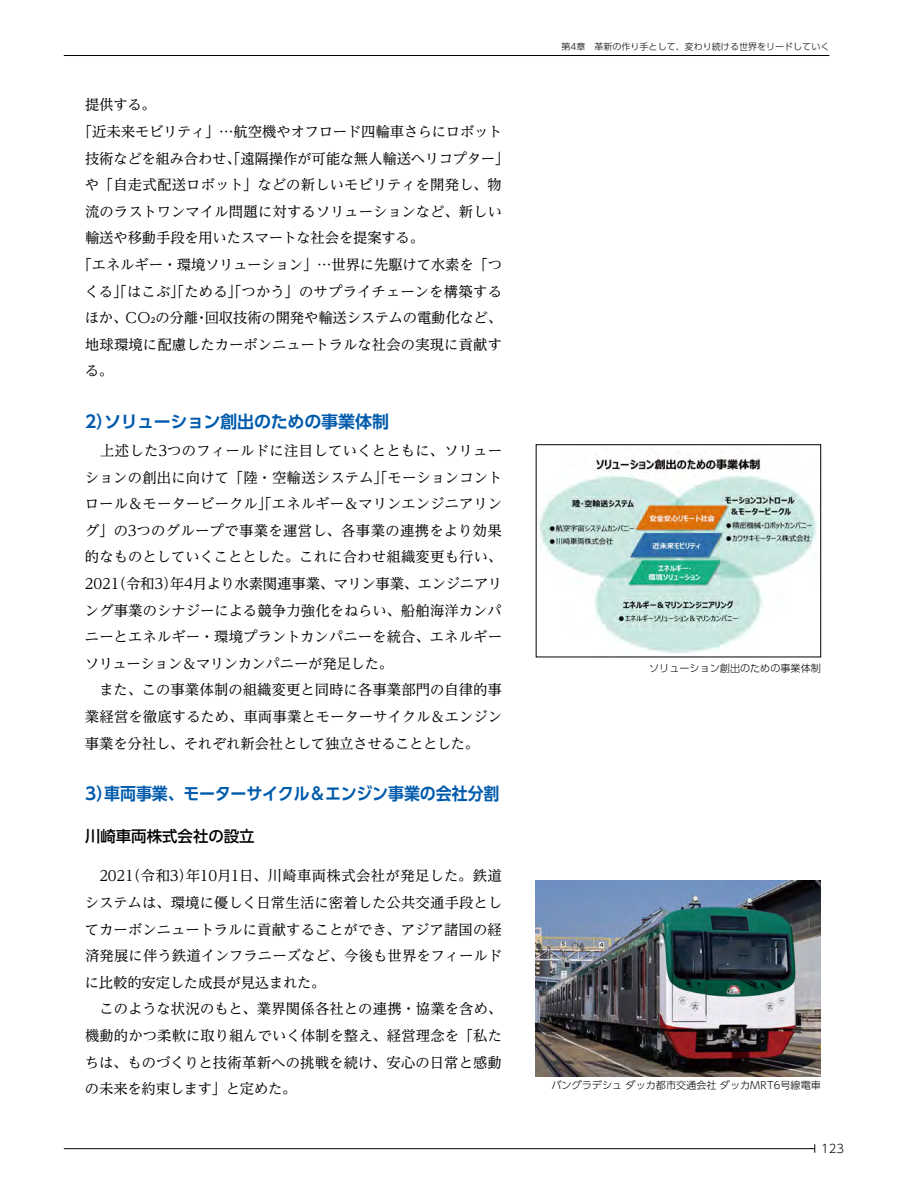
<style>
.page{position:relative;width:906px;height:1191px;background:#fff}
.page>*{position:absolute;margin:0;border:0;box-sizing:border-box;transform-origin:0 0}
.t1{font:700 16.95px "UD Shin Go Pro De";letter-spacing:-.01em;color:#005bac}
.t2{font:500 15.45px "UD Shin Go Pro";color:#000}
.t3{font:14.4px/26.5px "UD Reimin Pr 6 N";color:#000}
.t4{font:300 11.7px "UD Shin Go Pro";color:#000}
.t5{font:300 10.05px "UD Shin Go Pro";color:#000}
.t6{font:300 9px "UD Shin Go Pro";color:#000}
</style>
<div class="page">
<hr style="left:64px;top:55px;width:765px;height:1px;background:#000">
<hr style="left:64px;top:1148px;width:750px;height:1px;background:#000">
<img style="left:539px;top:456px;width:278px;height:198px">
<div style="left:536px;top:444px;width:285px;height:213px;border:1px solid #000"></div>
<img style="left:536px;top:880px;width:285px;height:196px">
<p class="t3" style="left:85px;top:91px;width:72px">提供する。</p>
<p class="t3" style="left:78px;top:118px;width:426px">「近未来モビリティ」…航空機やオフロード四輪車さらにロボット</p>
<p class="t3" style="left:85px;top:144px;width:426px">技術などを組み合わせ、「遠隔操作が可能な無人輸送ヘリコプター」</p>
<p class="t3" style="left:85px;top:171px;width:418px">や「自走式配送ロボット」などの新しいモビリティを開発し、物</p>
<p class="t3" style="left:85px;top:198px;width:418px">流のラストワンマイル問題に対するソリューションなど、新しい</p>
<p class="t3" style="left:85px;top:224px;width:340px">輸送や移動手段を用いたスマートな社会を提案する。</p>
<p class="t3" style="left:78px;top:251px;width:426px">「エネルギー・環境ソリューション」…世界に先駆けて水素を「つ</p>
<p class="t3" style="left:85px;top:277px;width:419px">くる」「はこぶ」「ためる」「つかう」のサプライチェーンを構築する</p>
<p class="t3" style="left:85px;top:304px;width:419px">ほか、CO₂の分離・回収技術の開発や輸送システムの電動化など、</p>
<p class="t3" style="left:85px;top:330px;width:418px">地球環境に配慮したカーボンニュートラルな社会の実現に貢献す</p>
<p class="t3" style="left:85px;top:357px;width:30px">る。</p>
<p class="t1" style="left:85px;top:407px;width:305px">2）ソリューション創出のための事業体制</p>
<p class="t3" style="left:85px;top:437px;width:419px">　上述した3つのフィールドに注目していくとともに、ソリューションの創出に向けて「陸・空輸送システム」「モーションコントロール＆モータービークル」「エネルギー＆マリンエンジニアリング」の3つのグループで事業を運営し、各事業の連携をより効果的なものとしていくこととした。これに合わせ組織変更も行い、2021（令和3）年4月より水素関連事業、マリン事業、エンジニアリング事業のシナジーによる競争力強化をねらい、船舶海洋カンパニーとエネルギー・環境プラントカンパニーを統合、エネルギーソリューション＆マリンカンパニーが発足した。<br>　また、この事業体制の組織変更と同時に各事業部門の自律的事業経営を徹底するため、車両事業とモーターサイクル＆エンジン事業を分社し、それぞれ新会社として独立させることとした。</p>
<p class="t1" style="left:85px;top:779px;width:416px">3）車両事業、モーターサイクル＆エンジン事業の会社分割</p>
<p class="t2" style="left:85px;top:824px;width:171px">川崎車両株式会社の設立</p>
<p class="t3" style="left:85px;top:862px;width:419px">　2021（令和3）年10月1日、川崎車両株式会社が発足した。鉄道システムは、環境に優しく日常生活に密着した公共交通手段としてカーボンニュートラルに貢献することができ、アジア諸国の経済発展に伴う鉄道インフラニーズなど、今後も世界をフィールドに比較的安定した成長が見込まれた。<br>　このような状況のもと、業界関係各社との連携・協業を含め、機動的かつ柔軟に取り組んでいく体制を整え、経営理念を「私たちは、ものづくりと技術革新への挑戦を続け、安心の日常と感動の未来を約束します」と定めた。</p>
<p class="t6" style="left:561px;top:40px;width:269px">第4章　革新の作り手として、変わり続ける世界をリードしていく</p>
<p class="t5" style="left:649px;top:660px;width:173px">ソリューション創出のための事業体制</p>
<p class="t5" style="left:551px;top:1077px;width:271px">バングラデシュ ダッカ都市交通会社 ダッカMRT6号線電車</p>
<p class="t4" style="left:821px;top:1139px;width:25px">123</p>
</div>
